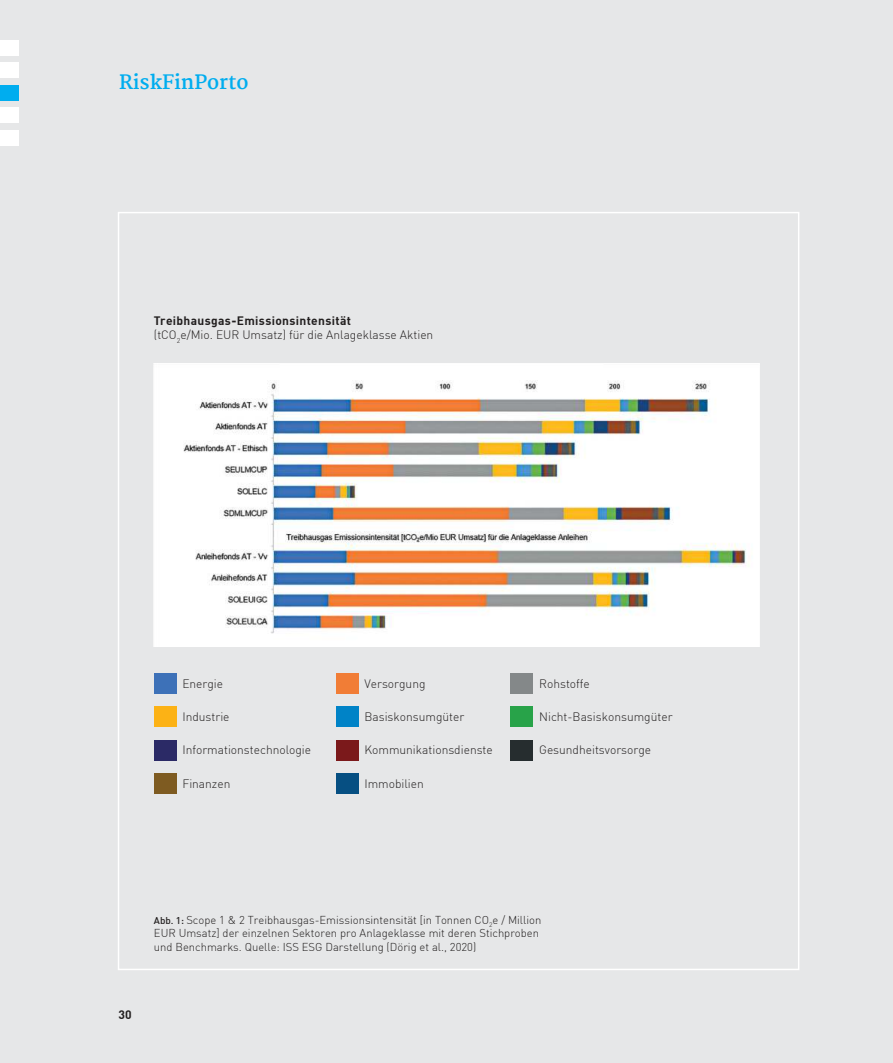
<style>
.page{position:relative;width:893px;height:1063px;background:#e6e7e8}
.page>*{position:absolute;margin:0;border:0;box-sizing:border-box;transform-origin:0 0}
.t1{font:700 19.5px "Martel";color:#00adef}
.t2{font:700 12.15px "DIN";color:#221f1f}
.t3{font:300 12px/14.4px "DIN";color:#221f1f}
.t4{font:300 11.25px/13.5px "DIN";color:#221f1f}
.s1{font-weight:700}
.s2{font-weight:500;font-size:9.75px}
</style>
<div class="page">
<div style="left:0;top:40px;width:19px;height:15px;background:#fff"></div>
<div style="left:0;top:63px;width:19px;height:15px;background:#fff"></div>
<div style="left:0;top:85px;width:19px;height:15px;background:#00adef"></div>
<div style="left:0;top:108px;width:19px;height:15px;background:#fff"></div>
<div style="left:0;top:130px;width:19px;height:15px;background:#fff"></div>
<div style="left:154px;top:673px;width:22px;height:21px;background:#3d71b8"></div>
<div style="left:336px;top:673px;width:22px;height:21px;background:#f17d36"></div>
<div style="left:511px;top:673px;width:22px;height:21px;background:#848889"></div>
<div style="left:336px;top:706px;width:22px;height:21px;background:#0083c7"></div>
<div style="left:336px;top:740px;width:22px;height:20px;background:#7b191b"></div>
<div style="left:336px;top:773px;width:22px;height:21px;background:#064f82"></div>
<div style="left:511px;top:706px;width:22px;height:21px;background:#28a349"></div>
<div style="left:511px;top:740px;width:22px;height:20px;background:#262d2f"></div>
<img style="left:154px;top:363px;width:605px;height:283px">
<div style="left:154px;top:706px;width:22px;height:21px;background:#fcb215"></div>
<div style="left:154px;top:740px;width:22px;height:20px;background:#2b2a66"></div>
<div style="left:154px;top:773px;width:22px;height:21px;background:#7e5b21"></div>
<h1 class="t1" style="left:119px;top:70px;width:131px">RiskFinPorto</h1>
<p class="t3" style="left:154px;top:314px;width:281px"><span class="s1">Treibhausgas-Emissionsintensität<br></span>(tCO<sub>2</sub>e/Mio. EUR Umsatz) für die Anlageklasse Aktien</p>
<p class="t3" style="left:182px;top:677px;width:42px">Energie</p>
<p class="t3" style="left:364px;top:677px;width:63px">Versorgung</p>
<p class="t3" style="left:539px;top:677px;width:52px">Rohstoffe</p>
<p class="t3" style="left:364px;top:710px;width:101px">Basiskonsumgüter</p>
<p class="t3" style="left:364px;top:744px;width:130px">Kommunikationsdienste</p>
<p class="t3" style="left:364px;top:777px;width:61px">Immobilien</p>
<p class="t3" style="left:182px;top:710px;width:49px">Industrie</p>
<p class="t3" style="left:182px;top:744px;width:130px">Informationstechnologie</p>
<p class="t3" style="left:182px;top:777px;width:49px">Finanzen</p>
<p class="t3" style="left:539px;top:710px;width:135px">Nicht-Basiskonsumgüter</p>
<p class="t3" style="left:539px;top:744px;width:113px">Gesundheitsvorsorge</p>
<p class="t2" style="left:119px;top:1009px;width:15px">30</p>
<p class="t4" style="left:154px;top:914px;width:389px"><span class="s2">Abb. 1:</span> Scope 1 &amp; 2 Treibhausgas-Emissionsintensität [in Tonnen CO<sub>2</sub>e / Million<br>EUR Umsatz] der einzelnen Sektoren pro Anlageklasse mit deren Stichproben und Benchmarks. Quelle: ISS ESG Darstellung (Dörig et al., 2020)</p>
</div>
